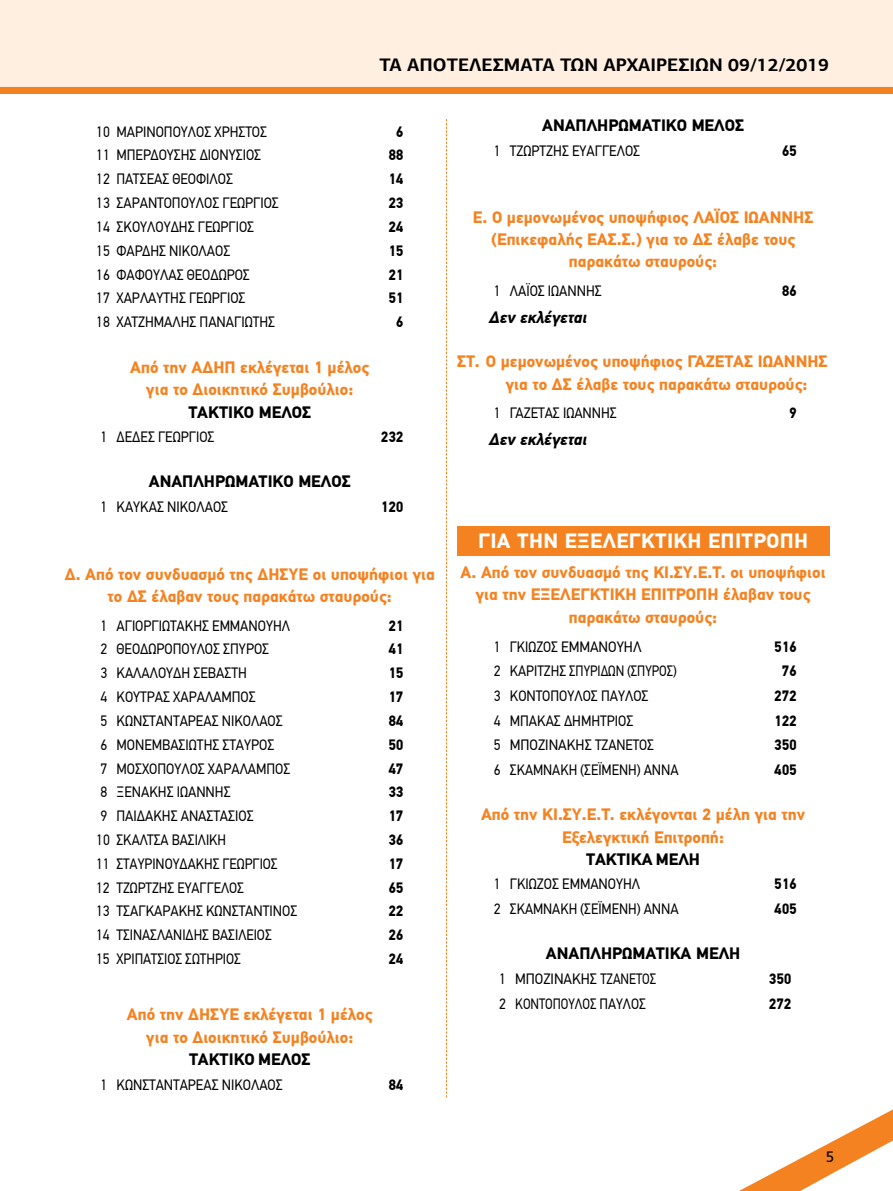
<style>
.page{position:relative;width:893px;height:1191px;background:#fff}
.page>*{position:absolute;margin:0;border:0;box-sizing:border-box;transform-origin:0 0}
.t1{font:700 20.7px "PF Din Text Pro";letter-spacing:.02em;color:#fff}
.t2{font:700 18.15px "PF Agora Sans Pro";color:#000}
.t3{font:700 16.5px/22.4px "PF Din Text Pro";color:#f58220;text-align:center}
.t4{font:700 16.5px "PF Din Text Pro";color:#000}
.t5{font:italic 700 16.5px "PF Din Text Pro";color:#000}
.t6{font:15px "PF Din Text Pro";color:#000;scale:.92 1}
.t7{font:700 15px "PF Din Text Pro";color:#000;scale:.92 1}
.t8{font:15px "PF Catalog";color:#000}
</style>
<div class="page">
<div style="left:0;top:0;width:893px;height:87px;background:#ffefe1"></div>
<svg style="left:739px;top:1109px;width:154px;height:82px"></svg>
<div style="left:0;top:87px;width:893px;height:6px;background:#f58220"></div>
<div style="left:457px;top:526px;width:372px;height:30px;background:#f58220"></div>
<svg style="left:446px;top:119px;width:1px;height:978px"></svg>
<p class="t2" style="left:379px;top:53px;width:451px">ΤΑ ΑΠΟΤΕΛΕΣΜΑΤΑ ΤΩΝ ΑΡΧΑΙΡΕΣΙΩΝ 09/12/2019</p>
<p class="t6" style="left:96px;top:123px;width:187px">10 ΜΑΡΙΝΟΠΟΥΛΟΣ ΧΡΗΣΤΟΣ</p>
<p class="t7" style="left:396px;top:122px;width:10px">6</p>
<p class="t6" style="left:96px;top:146px;width:181px">11 ΜΠΕΡΔΟΥΣΗΣ ΔΙΟΝΥΣΙΟΣ</p>
<p class="t7" style="left:388px;top:146px;width:18px">88</p>
<p class="t6" style="left:96px;top:170px;width:150px">12 ΠΑΤΣΕΑΣ ΘΕΟΦΙΛΟΣ</p>
<p class="t7" style="left:388px;top:170px;width:18px">14</p>
<p class="t6" style="left:96px;top:194px;width:200px">13 ΣΑΡΑΝΤΟΠΟΥΛΟΣ ΓΕΩΡΓΙΟΣ</p>
<p class="t7" style="left:388px;top:194px;width:18px">23</p>
<p class="t6" style="left:96px;top:218px;width:173px">14 ΣΚΟΥΛΟΥΔΗΣ ΓΕΩΡΓΙΟΣ</p>
<p class="t7" style="left:388px;top:218px;width:18px">24</p>
<p class="t6" style="left:96px;top:242px;width:147px">15 ΦΑΡΔΗΣ ΝΙΚΟΛΑΟΣ</p>
<p class="t7" style="left:388px;top:241px;width:18px">15</p>
<p class="t6" style="left:96px;top:265px;width:169px">16 ΦΑΦΟΥΛΑΣ ΘΕΟΔΩΡΟΣ</p>
<p class="t7" style="left:388px;top:265px;width:18px">21</p>
<p class="t6" style="left:96px;top:289px;width:164px">17 ΧΑΡΛΑΥΤΗΣ ΓΕΩΡΓΙΟΣ</p>
<p class="t7" style="left:388px;top:289px;width:18px">51</p>
<p class="t6" style="left:96px;top:313px;width:196px">18 ΧΑΤΖΗΜΑΛΗΣ ΠΑΝΑΓΙΩΤΗΣ</p>
<p class="t7" style="left:396px;top:313px;width:10px">6</p>
<p class="t3" style="left:130px;top:356px;width:241px">Από την ΑΔΗΠ εκλέγεται 1 μέλος για το Διοικητικό Συμβούλιο:</p>
<p class="t4" style="left:188px;top:402px;width:124px">ΤΑΚΤΙΚΟ ΜΕΛΟΣ</p>
<p class="t6" style="left:100px;top:428px;width:126px">1 ΔΕΔΕΣ ΓΕΩΡΓΙΟΣ</p>
<p class="t7" style="left:381px;top:427px;width:26px">232</p>
<p class="t4" style="left:149px;top:471px;width:203px">ΑΝΑΠΛΗΡΩΜΑΤΙΚΟ ΜΕΛΟΣ</p>
<p class="t6" style="left:100px;top:497px;width:140px">1 ΚΑΥΚΑΣ ΝΙΚΟΛΑΟΣ</p>
<p class="t7" style="left:381px;top:497px;width:26px">120</p>
<p class="t3" style="left:65px;top:563px;width:372px">Δ. Από τον συνδυασμό της ΔΗΣΥΕ οι υποψήφιοι για το ΔΣ έλαβαν τους παρακάτω σταυρούς:</p>
<p class="t6" style="left:100px;top:616px;width:208px">1 ΑΓΙΟΡΓΙΩΤΑΚΗΣ ΕΜΜΑΝΟΥΗΛ</p>
<p class="t7" style="left:388px;top:616px;width:18px">21</p>
<p class="t6" style="left:100px;top:640px;width:185px">2 ΘΕΟΔΩΡΟΠΟΥΛΟΣ ΣΠΥΡΟΣ</p>
<p class="t7" style="left:388px;top:640px;width:18px">41</p>
<p class="t6" style="left:100px;top:664px;width:161px">3 ΚΑΛΑΛΟΥΔΗ ΣΕΒΑΣΤΗ</p>
<p class="t7" style="left:388px;top:664px;width:18px">15</p>
<p class="t6" style="left:100px;top:688px;width:170px">4 ΚΟΥΤΡΑΣ ΧΑΡΑΛΑΜΠΟΣ</p>
<p class="t7" style="left:388px;top:688px;width:18px">17</p>
<p class="t6" style="left:100px;top:712px;width:200px">5 ΚΩΝΣΤΑΝΤΑΡΕΑΣ ΝΙΚΟΛΑΟΣ</p>
<p class="t7" style="left:388px;top:711px;width:18px">84</p>
<p class="t6" style="left:100px;top:735px;width:191px">6 ΜΟΝΕΜΒΑΣΙΩΤΗΣ ΣΤΑΥΡΟΣ</p>
<p class="t7" style="left:388px;top:735px;width:18px">50</p>
<p class="t6" style="left:100px;top:759px;width:208px">7 ΜΟΣΧΟΠΟΥΛΟΣ ΧΑΡΑΛΑΜΠΟΣ</p>
<p class="t7" style="left:388px;top:759px;width:18px">47</p>
<p class="t6" style="left:100px;top:783px;width:143px">8 ΞΕΝΑΚΗΣ ΙΩΑΝΝΗΣ</p>
<p class="t7" style="left:388px;top:783px;width:18px">33</p>
<p class="t6" style="left:100px;top:807px;width:168px">9 ΠΑΙΔΑΚΗΣ ΑΝΑΣΤΑΣΙΟΣ</p>
<p class="t7" style="left:388px;top:807px;width:18px">17</p>
<p class="t6" style="left:96px;top:831px;width:143px">10 ΣΚΑΛΤΣΑ ΒΑΣΙΛΙΚΗ</p>
<p class="t7" style="left:388px;top:830px;width:18px">36</p>
<p class="t6" style="left:96px;top:855px;width:199px">11 ΣΤΑΥΡΙΝΟΥΔΑΚΗΣ ΓΕΩΡΓΙΟΣ</p>
<p class="t7" style="left:388px;top:854px;width:18px">17</p>
<p class="t6" style="left:96px;top:878px;width:162px">12 ΤΖΩΡΤΖΗΣ ΕΥΑΓΓΕΛΟΣ</p>
<p class="t7" style="left:388px;top:878px;width:18px">65</p>
<p class="t6" style="left:96px;top:902px;width:220px">13 ΤΣΑΓΚΑΡΑΚΗΣ ΚΩΝΣΤΑΝΤΙΝΟΣ</p>
<p class="t7" style="left:388px;top:902px;width:18px">22</p>
<p class="t6" style="left:96px;top:926px;width:193px">14 ΤΣΙΝΑΣΛΑΝΙΔΗΣ ΒΑΣΙΛΕΙΟΣ</p>
<p class="t7" style="left:388px;top:926px;width:18px">26</p>
<p class="t6" style="left:96px;top:950px;width:159px">15 ΧΡΙΠΑΤΣΙΟΣ ΣΩΤΗΡΙΟΣ</p>
<p class="t7" style="left:388px;top:949px;width:18px">24</p>
<p class="t3" style="left:127px;top:1003px;width:247px">Από την ΔΗΣΥΕ εκλέγεται 1 μέλος για το Διοικητικό Συμβούλιο:</p>
<p class="t4" style="left:189px;top:1049px;width:123px">ΤΑΚΤΙΚΟ ΜΕΛΟΣ</p>
<p class="t6" style="left:100px;top:1076px;width:200px">1 ΚΩΝΣΤΑΝΤΑΡΕΑΣ ΝΙΚΟΛΑΟΣ</p>
<p class="t7" style="left:388px;top:1076px;width:18px">84</p>
<p class="t4" style="left:542px;top:116px;width:203px">ΑΝΑΠΛΗΡΩΜΑΤΙΚΟ ΜΕΛΟΣ</p>
<p class="t6" style="left:494px;top:142px;width:161px">1 ΤΖΩΡΤΖΗΣ ΕΥΑΓΓΕΛΟΣ</p>
<p class="t7" style="left:782px;top:141px;width:18px">65</p>
<p class="t3" style="left:473px;top:206px;width:342px">Ε. Ο μεμονωμένος υποψήφιος ΛΑΪΟΣ ΙΩΑΝΝΗΣ (Επικεφαλής ΕΑΣ.Σ.) για το ΔΣ έλαβε τους παρακάτω σταυρούς:</p>
<p class="t6" style="left:494px;top:282px;width:119px">1 ΛΑΪΟΣ ΙΩΑΝΝΗΣ</p>
<p class="t7" style="left:782px;top:281px;width:18px">86</p>
<p class="t5" style="left:489px;top:307px;width:100px">Δεν εκλέγεται</p>
<p class="t3" style="left:506px;top:351px;width:323px;text-align:left;text-indent:-49px">ΣΤ. Ο μεμονωμένος υποψήφιος ΓΑΖΕΤΑΣ ΙΩΑΝΝΗΣ για το ΔΣ έλαβε τους παρακάτω σταυρούς:</p>
<p class="t6" style="left:494px;top:404px;width:135px">1 ΓΑΖΕΤΑΣ ΙΩΑΝΝΗΣ</p>
<p class="t7" style="left:789px;top:403px;width:10px">9</p>
<p class="t5" style="left:489px;top:429px;width:100px">Δεν εκλέγεται</p>
<h1 class="t1" style="left:478px;top:528px;width:331px">ΓΙΑ ΤΗΝ ΕΞΕΛΕΓΚΤΙΚΗ ΕΠΙΤΡΟΠΗ</h1>
<p class="t3" style="left:461px;top:561px;width:367px">Α. Από τον συνδυασμό της ΚΙ.ΣΥ.Ε.Τ. οι υποψήφιοι για την ΕΞΕΛΕΓΚΤΙΚΗ ΕΠΙΤΡΟΠΗ έλαβαν τους παρακάτω σταυρούς:</p>
<p class="t6" style="left:494px;top:637px;width:162px">1 ΓΚΙΩΖΟΣ ΕΜΜΑΝΟΥΗΛ</p>
<p class="t7" style="left:774px;top:637px;width:26px">516</p>
<p class="t6" style="left:494px;top:662px;width:201px">2 ΚΑΡΙΤΖΗΣ ΣΠΥΡΙΔΩΝ (ΣΠΥΡΟΣ)</p>
<p class="t7" style="left:782px;top:662px;width:18px">76</p>
<p class="t6" style="left:494px;top:687px;width:170px">3 ΚΟΝΤΟΠΟΥΛΟΣ ΠΑΥΛΟΣ</p>
<p class="t7" style="left:774px;top:686px;width:26px">272</p>
<p class="t6" style="left:494px;top:711px;width:153px">4 ΜΠΑΚΑΣ ΔΗΜΗΤΡΙΟΣ</p>
<p class="t7" style="left:774px;top:711px;width:26px">122</p>
<p class="t6" style="left:494px;top:736px;width:176px">5 ΜΠΟΖΙΝΑΚΗΣ ΤΖΑΝΕΤΟΣ</p>
<p class="t7" style="left:774px;top:736px;width:26px">350</p>
<p class="t6" style="left:494px;top:761px;width:203px">6 ΣΚΑΜΝΑΚΗ (ΣΕΪΜΕΝΗ) ΑΝΝΑ</p>
<p class="t7" style="left:774px;top:760px;width:26px">405</p>
<p class="t3" style="left:481px;top:803px;width:326px">Από την ΚΙ.ΣΥ.Ε.Τ. εκλέγονται 2 μέλη για την<br>Εξελεγκτική Επιτροπή:</p>
<p class="t4" style="left:586px;top:849px;width:115px">ΤΑΚΤΙΚΑ ΜΕΛΗ</p>
<p class="t6" style="left:494px;top:875px;width:161px">1 ΓΚΙΩΖΟΣ ΕΜΜΑΝΟΥΗΛ</p>
<p class="t7" style="left:774px;top:875px;width:26px">516</p>
<p class="t6" style="left:494px;top:900px;width:203px">2 ΣΚΑΜΝΑΚΗ (ΣΕΪΜΕΝΗ) ΑΝΝΑ</p>
<p class="t7" style="left:774px;top:899px;width:26px">405</p>
<p class="t4" style="left:546px;top:943px;width:196px">ΑΝΑΠΛΗΡΩΜΑΤΙΚΑ ΜΕΛΗ</p>
<p class="t6" style="left:499px;top:969px;width:172px">1 ΜΠΟΖΙΝΑΚΗΣ ΤΖΑΝΕΤΟΣ</p>
<p class="t7" style="left:769px;top:969px;width:26px">350</p>
<p class="t6" style="left:499px;top:994px;width:161px">2 ΚΟΝΤΟΠΟΥΛΟΣ ΠΑΥΛΟΣ</p>
<p class="t7" style="left:769px;top:994px;width:26px">272</p>
<p class="t8" style="left:826px;top:1147px;width:10px">5</p>
</div>
